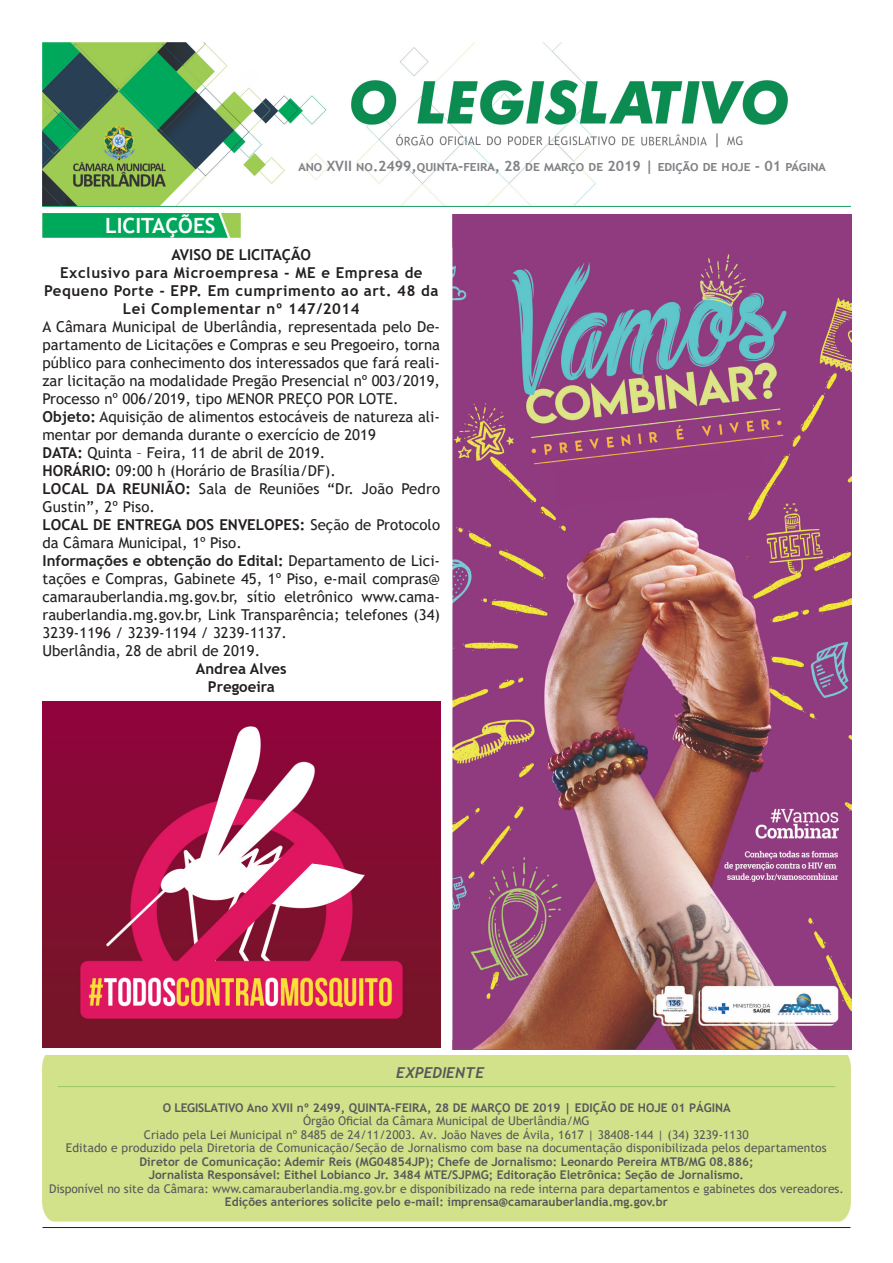
<style>
.page{position:relative;width:893px;height:1263px;background:#fff}
.page>*{position:absolute;margin:0;border:0;box-sizing:border-box;transform-origin:0 0}
.t1{font:700 21px "Trebuchet MS";color:#fff}
.t2{font:15px/18px "Trebuchet MS";color:#231f20}
.t3{font:700 15px/18px "Trebuchet MS";letter-spacing:.04em;color:#231f20;text-align:center}
.t4{font:700 15px "Trebuchet MS";color:#231f20}
.t5{font:italic 700 15px "Trebuchet";color:#57585a}
.t6{font:700 14.25px "Trebuchet MS";color:#808285}
.t7{font:12px/13.5px "Trebuchet MS";letter-spacing:.01em;color:#57585a;text-align:center}
.t8{font:700 12px "Trebuchet MS";color:#57585a}
.s1{font-weight:700}
</style>
<div class="page">
<img style="left:43px;top:43px;width:807px;height:163px">
<hr style="left:43px;top:1227px;width:807px;height:1px;background:#231f20">
<img style="left:43px;top:213px;width:197px;height:24px">
<hr style="left:58px;top:1086px;width:777px;height:1px;background:#9ec566">
<img style="left:43px;top:702px;width:397px;height:345px">
<img style="left:453px;top:215px;width:399px;height:834px">
<p class="t1" style="left:105px;top:212px;width:112px">LICITAÇÕES</p>
<p class="t6" style="left:298px;top:157px;width:529px">ano XVII no.2499,quinta-feira, 28 de março de 2019 | edição de hoje - 01 página</p>
<p class="t4" style="left:171px;top:245px;width:141px">AVISO DE LICITAÇÃO</p>
<p class="t3" style="left:44px;top:263px;width:396px">Exclusivo para Microempresa - ME e Empresa de<br>Pequeno Porte - EPP. Em cumprimento ao art. 48 da<br>Lei Complementar nº 147/2014</p>
<p class="t2" style="left:43px;top:317px;width:399px;text-align:justify">A Câmara Municipal de Uberlândia, representada pelo De&shy;partamento de Licitações e Compras e seu Pregoeiro, torna público para conhecimento dos interessados que fará reali&shy;zar licitação na modalidade Pregão Presencial nº 003/2019, Processo nº 006/2019, tipo MENOR PREÇO POR LOTE.</p>
<p class="t2" style="left:43px;top:407px;width:399px"><span class="s1">Objeto:</span> Aquisição de alimentos estocáveis de natureza ali&shy;mentar por demanda durante o exercício de 2019</p>
<p class="t2" style="left:43px;top:443px;width:284px"><span class="s1">DATA:</span> Quinta – Feira, 11 de abril de 2019.</p>
<p class="t2" style="left:43px;top:461px;width:295px"><span class="s1">HORÁRIO:</span> 09:00 h (Horário de Brasília/DF).</p>
<p class="t2" style="left:43px;top:479px;width:399px"><span class="s1">LOCAL DA REUNIÃO:</span> Sala de Reuniões “Dr. João Pedro<br>Gustin”, 2º Piso.</p>
<p class="t2" style="left:43px;top:515px;width:399px"><span class="s1">LOCAL DE ENTREGA DOS ENVELOPES:</span> Seção de Protocolo da Câmara Municipal, 1º Piso.</p>
<p class="t2" style="left:43px;top:551px;width:399px;text-align:justify"><span class="s1">Informações e obtenção do Edital:</span> Departamento de Lici&shy;tações e Compras, Gabinete 45, 1º Piso, e-mail compras@ camarauberlandia.mg.gov.br, sítio eletrônico www.cama&shy;rauberlandia.mg.gov.br, Link Transparência; telefones (34)<br>3239-1196 / 3239-1194 / 3239-1137.</p>
<p class="t2" style="left:43px;top:641px;width:219px">Uberlândia, 28 de abril de 2019.</p>
<p class="t4" style="left:196px;top:659px;width:92px">Andrea Alves</p>
<p class="t4" style="left:208px;top:677px;width:68px">Pregoeira</p>
<p class="t5" style="left:396px;top:1063px;width:90px">EXPEDIENTE</p>
<p class="t8" style="left:163px;top:1100px;width:569px">O LEGISLATIVO Ano XVII nº 2499, QUINTA-FEIRA, 28 DE MARÇO DE 2019 | EDIÇÃO DE HOJE 01 PÁGINA</p>
<p class="t7" style="left:303px;top:1114px;width:288px">Órgão Oficial da Câmara Municipal de Uberlândia/MG</p>
<p class="t7" style="left:144px;top:1128px;width:606px">Criado pela Lei Municipal nº 8485 de 24/11/2003. Av. João Naves de Ávila, 1617 | 38408-144 | (34) 3239-1130</p>
<p class="t7" style="left:66px;top:1141px;width:762px">Editado e produzido pela Diretoria de Comunicação/Seção de Jornalismo com base na documentação disponibilizada pelos departamentos</p>
<p class="t8" style="left:139px;top:1154px;width:616px">Diretor de Comunicação: Ademir Reis (MG04854JP); Chefe de Jornalismo: Leonardo Pereira MTB/MG 08.886;</p>
<p class="t8" style="left:149px;top:1168px;width:597px">Jornalista Responsável: Eithel Lobianco Jr. 3484 MTE/SJPMG; Editoração Eletrônica: Seção de Jornalismo.</p>
<p class="t7" style="left:49px;top:1182px;width:796px">Disponível no site da Câmara: www.camarauberlandia.mg.gov.br e disponibilizado na rede interna para departamentos e gabinetes dos vereadores.<br><span class="s1">Edições anteriores solicite pelo e-mail: imprensa@camarauberlandia.mg.gov.br</span></p>
</div>
